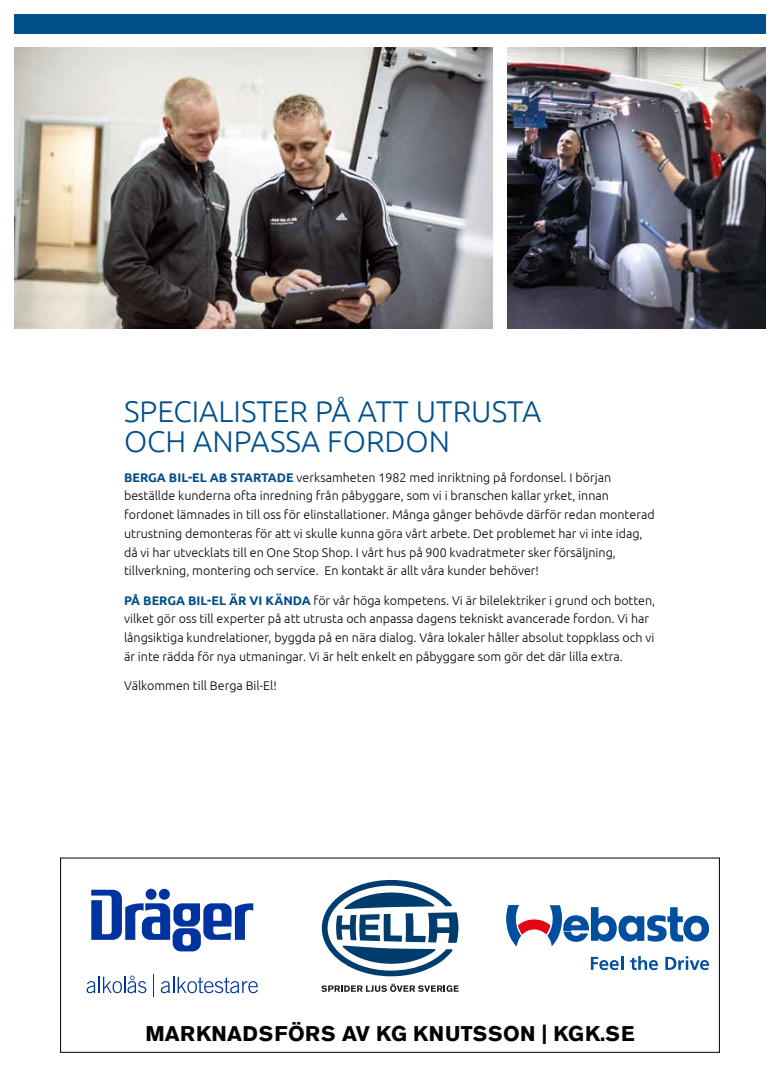
<style>
.page{position:relative;width:780px;height:1081px;background:#fff}
.page>*{position:absolute;margin:0;border:0;box-sizing:border-box;transform-origin:0 0}
.t1{font:300 30px/30px "Ubuntu";color:#004f8b}
.t2{font:700 21.12px "Akzidenz Grotesk Pro";letter-spacing:.03em;color:#000}
.t3{font:300 12.5px/18.8px "Ubuntu";color:#000}
.s1{font-weight:700;color:#004f8b}
</style>
<div class="page">
<div style="left:14px;top:14px;width:751px;height:19px;background:#004f8b"></div>
<img style="left:14px;top:47px;width:479px;height:281px">
<img style="left:507px;top:47px;width:258px;height:281px">
<svg style="left:91px;top:890px;width:162px;height:61px"></svg>
<div style="left:145px;top:889px;width:11px;height:11px;background:#0033a0;border-radius:50%"></div>
<div style="left:159px;top:889px;width:11px;height:11px;background:#0033a0;border-radius:50%"></div>
<svg style="left:87px;top:975px;width:59px;height:18px"></svg>
<svg style="left:161px;top:977px;width:97px;height:16px"></svg>
<svg style="left:321px;top:983px;width:137px;height:9px"></svg>
<svg style="left:322px;top:880px;width:136px;height:96px"></svg>
<svg style="left:506px;top:905px;width:203px;height:41px"></svg>
<svg style="left:591px;top:957px;width:27px;height:13px"></svg>
<hr style="left:620px;top:956px;width:3px;height:14px;background:#004f9f">
<svg style="left:630px;top:956px;width:28px;height:14px"></svg>
<svg style="left:665px;top:956px;width:44px;height:14px"></svg>
<h1 class="t1" style="left:124px;top:396px;width:418px">SPECIALISTER PÅ ATT UTRUSTA<br>OCH ANPASSA FORDON</h1>
<p class="t3" style="left:124px;top:467px;width:532px"><span class="s1">BERGA BIL-EL AB STARTADE</span> verksamheten 1982 med inriktning på fordonsel. I början beställde kunderna ofta inredning från påbyggare, som vi i branschen kallar yrket, innan fordonet lämnades in till oss för elinstallationer. Många gånger behövde därför redan monterad utrustning demonteras för att vi skulle kunna göra vårt arbete. Det problemet har vi inte idag, då vi har utvecklats till en One Stop Shop. I vårt hus på 900 kvadratmeter sker försäljning, tillverkning, montering och service. En kontakt är allt våra kunder behöver!</p>
<p class="t3" style="left:124px;top:590px;width:532px"><span class="s1">PÅ BERGA BIL-EL ÄR VI KÄNDA</span> för vår höga kompetens. Vi är bilelektriker i grund och botten, vilket gör oss till experter på att utrusta och anpassa dagens tekniskt avancerade fordon. Vi har långsiktiga kundrelationer, byggda på en nära dialog. Våra lokaler håller absolut toppklass och vi är inte rädda för nya utmaningar. Vi är helt enkelt en påbyggare som gör det där lilla extra.</p>
<p class="t3" style="left:124px;top:676px;width:154px">Välkommen till Berga Bil-El!</p>
<h2 class="t2" style="left:145px;top:1020px;width:491px">MARKNADSFÖRS AV KG KNUTSSON | KGK.SE</h2>
</div>
